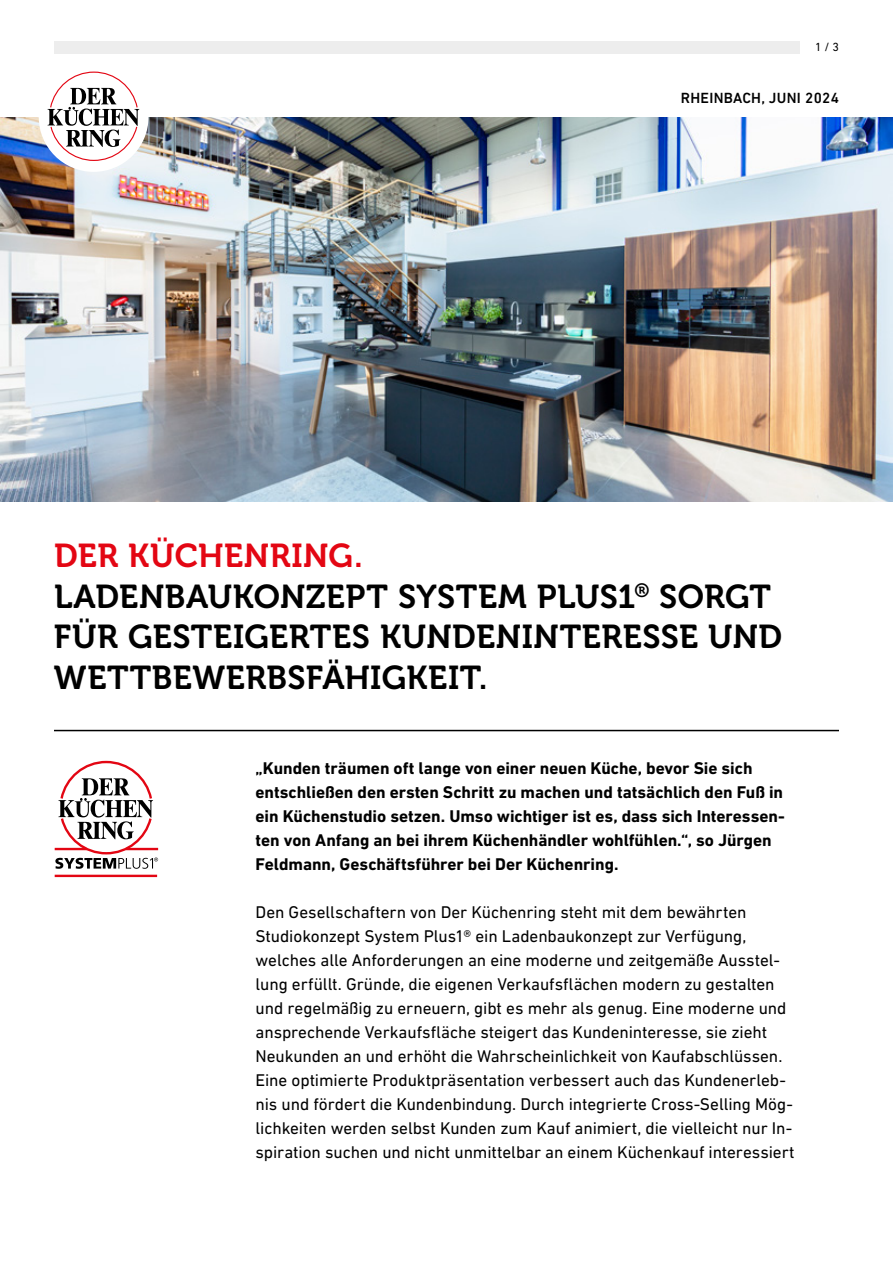
<style>
.page{position:relative;width:893px;height:1263px;background:#fff}
.page>*{position:absolute;margin:0;border:0;box-sizing:border-box;transform-origin:0 0}
.t1{font:33px/40.5px "Museo 700";letter-spacing:.015em;color:#000}
.t2{font:17.25px/24px "DIN Next LT Pro";letter-spacing:-.005em;color:#000}
.t3{font:700 17.25px/24px "DIN Next LT Pro";color:#000}
.t4{font:500 15px "DIN Next LT Pro";letter-spacing:.02em;color:#000}
.t5{font:12px "DIN Next LT Pro";color:#000}
.s1{color:#e30613}
</style>
<div class="page">
<img style="left:0;top:118px;width:893px;height:384px">
<div style="left:54px;top:41px;width:745px;height:13px;background:#ededed"></div>
<div style="left:39px;top:62px;width:110px;height:110px;background:#fff;border-radius:50%"></div>
<svg style="left:48px;top:71px;width:91px;height:91px"></svg>
<hr style="left:54px;top:730px;width:785px;height:1px;background:#000">
<svg style="left:55px;top:761px;width:103px;height:108px"></svg>
<hr style="left:126px;top:848px;width:32px;height:2px;background:#e30613">
<hr style="left:55px;top:848px;width:32px;height:2px;background:#e30613">
<hr style="left:55px;top:875px;width:102px;height:2px;background:#e30613">
<p class="t5" style="left:815px;top:40px;width:25px">1 / 3</p>
<p class="t4" style="left:681px;top:89px;width:160px">RHEINBACH, JUNI 2024</p>
<h1 class="t1" style="left:54px;top:536px;width:730px"><span class="s1">DER KÜCHENRING.<br></span>LADENBAUKONZEPT SYSTEM PLUS1<sup>®</sup> SORGT<br>FÜR GESTEIGERTES KUNDENINTERESSE UND<br>WETTBEWERBSFÄHIGKEIT.</h1>
<p class="t3" style="left:256px;top:756px;width:531px">„Kunden träumen oft lange von einer neuen Küche, bevor Sie sich entschließen den ersten Schritt zu machen und tatsächlich den Fuß in ein Küchenstudio setzen. Umso wichtiger ist es, dass sich Interessen&shy;ten von Anfang an bei ihrem Küchenhändler wohlfühlen.“, so Jürgen Feldmann, Geschäftsführer bei Der Küchenring.</p>
<p class="t2" style="left:256px;top:899px;width:541px">Den Gesellschaftern von Der Küchenring steht mit dem bewährten Studiokonzept System Plus1® ein Ladenbaukonzept zur Verfügung, welches alle Anforderungen an eine moderne und zeitgemäße Ausstel&shy;lung erfüllt. Gründe, die eigenen Verkaufsflächen modern zu gestalten und regelmäßig zu erneuern, gibt es mehr als genug. Eine moderne und ansprechende Verkaufsfläche steigert das Kundeninteresse, sie zieht Neukunden an und erhöht die Wahrscheinlichkeit von Kaufabschlüssen.<br>Eine optimierte Produktpräsentation verbessert auch das Kundenerleb&shy;nis und fördert die Kundenbindung. Durch integrierte Cross-Selling Mög&shy;lichkeiten werden selbst Kunden zum Kauf animiert, die vielleicht nur In&shy;spiration suchen und nicht unmittelbar an einem Küchenkauf interessiert</p>
</div>
